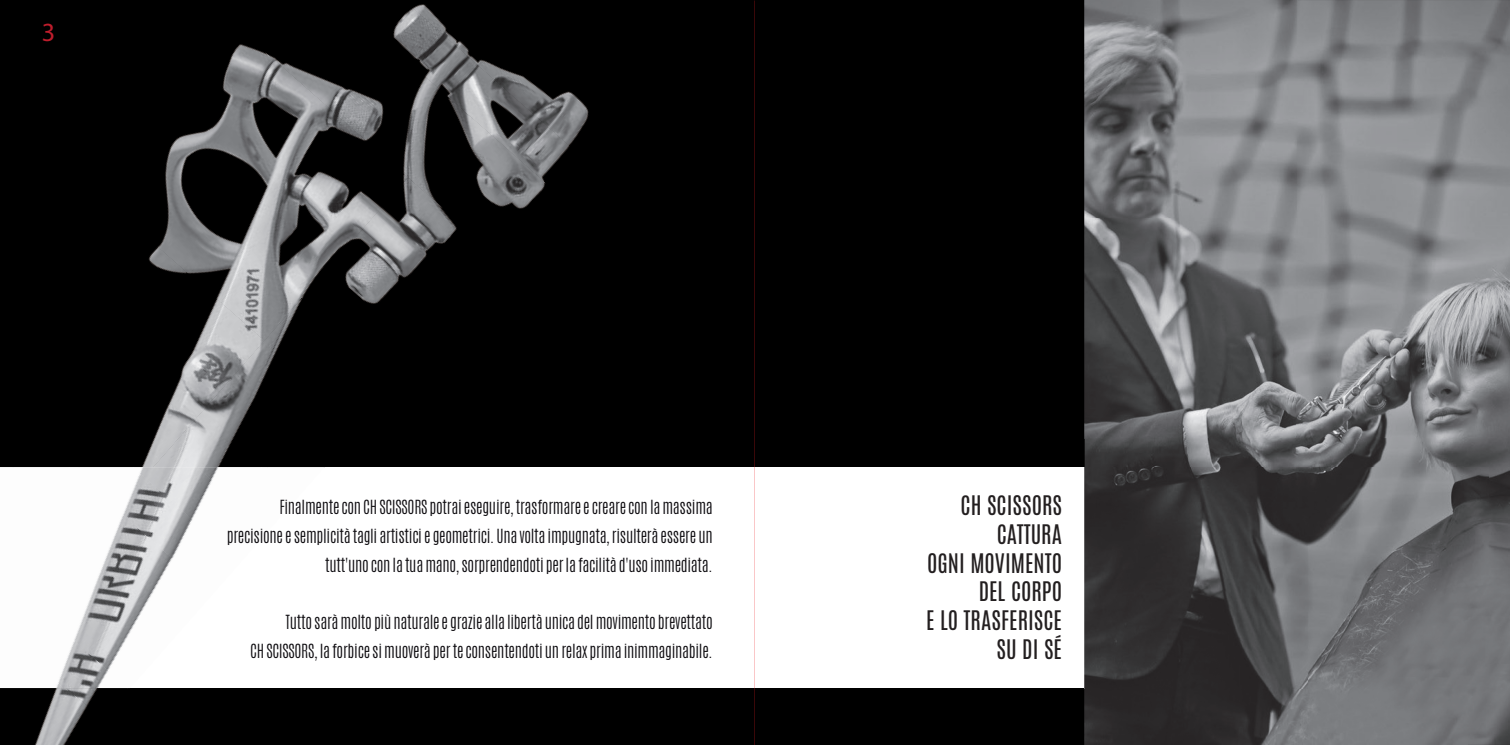
<style>
.page{position:relative;width:1510px;height:745px;background:#fff}
.page>*{position:absolute;margin:0;border:0;box-sizing:border-box;transform-origin:0 0}
.t1{font:26.25px "Myriad Pro";color:#be1d2c}
.t2{font:22.5px/28.8px "Antonio";color:#231f20;text-align:right}
.t3{font:300 16.25px/28.8px "Antonio";letter-spacing:-.02em;color:#0e0c10;text-align:right}
</style>
<div class="page">
<div style="left:0;top:0;width:1509px;height:744px;background:#000"></div>
<div style="left:0;top:467px;width:1488px;height:220px;background:#fff"></div>
<img style="left:149px;top:44px;width:98px;height:221px">
<img style="left:247px;top:46px;width:289px;height:163px">
<img style="left:338px;top:16px;width:216px;height:181px">
<img style="left:403px;top:4px;width:186px;height:160px">
<img style="left:0;top:687px;width:80px;height:57px">
<img style="left:153px;top:177px;width:320px;height:290px">
<img style="left:66px;top:687px;width:64px;height:32px">
<img style="left:267px;top:234px;width:206px;height:233px">
<img style="left:0;top:467px;width:153px;height:168px">
<img style="left:0;top:575px;width:128px;height:112px">
<img style="left:68px;top:467px;width:102px;height:126px">
<img style="left:0;top:631px;width:64px;height:56px">
<img style="left:133px;top:467px;width:63px;height:95px">
<img style="left:196px;top:467px;width:65px;height:44px">
<img style="left:1084px;top:0;width:425px;height:481px">
<img style="left:1467px;top:481px;width:42px;height:263px">
<img style="left:1084px;top:687px;width:383px;height:57px">
<img style="left:1084px;top:467px;width:404px;height:220px">
<img style="left:1467px;top:24px;width:13px;height:17px">
<h1 class="t1" style="left:42px;top:16px;width:15px">3</h1>
<p class="t3" style="left:227px;top:492px;width:487px">Finalmente con CH SCISSORS potrai eseguire, trasformare e creare con la massima precisione e semplicità tagli artistici e geometrici. Una volta impugnata, risulterà essere un tutt'uno con la tua mano, sorprendendoti per la facilità d'uso immediata.</p>
<p class="t3" style="left:250px;top:607px;width:464px">Tutto sarà molto più naturale e grazie alla libertà unica del movimento brevettato<br>CH SCISSORS, la forbice si muoverà per te consentendoti un relax prima inimmaginabile.</p>
<h2 class="t2" style="left:926px;top:491px;width:137px">CH SCISSORS<br>CATTURA<br>OGNI MOVIMENTO<br>DEL CORPO<br>E LO TRASFERISCE<br>SU DI SÉ</h2>
</div>
